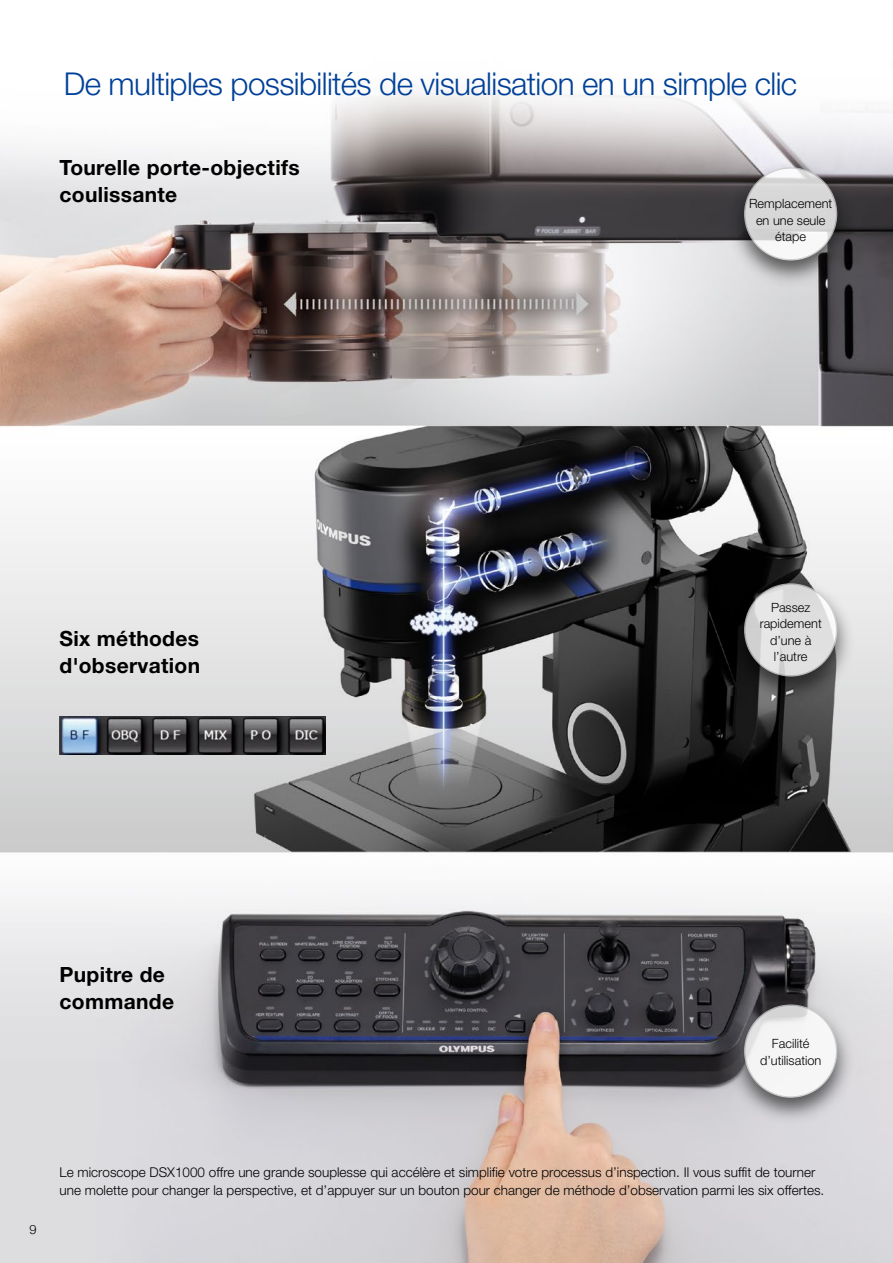
<style>
.page{position:relative;width:893px;height:1263px;background:#fff}
.page>*{position:absolute;margin:0;border:0;box-sizing:border-box;transform-origin:0 0}
.Title_18-24{font:300 31.5px "Helvetica Neue LT Std";letter-spacing:-.02em;color:#004098}
.t1{font:700 21px/27px "Helvetica Neue LT Std";letter-spacing:.015em;color:#000}
.Text_9-12{font:300 13.5px/18px "Helvetica Neue LT Std";color:#000}
.t2{font:300 12.75px/16.5px "Helvetica Neue LT Std";color:#000;text-align:center}
.t3{font:300 12.75px "Helvetica Neue";color:#000}
</style>
<div class="page">
<img style="left:0;top:90px;width:893px;height:1173px">
<img style="left:721px;top:155px;width:139px;height:139px">
<svg style="left:745px;top:168px;width:92px;height:92px;fill:#d7d7d8"></svg>
<img style="left:721px;top:571px;width:139px;height:139px">
<svg style="left:745px;top:584px;width:92px;height:92px;background:#ddd"></svg>
<img style="left:721px;top:992px;width:139px;height:139px">
<svg style="left:745px;top:1005px;width:92px;height:92px;fill:#f5f5f6"></svg>
<img style="left:60px;top:717px;width:266px;height:37px">
<p class="Title_18-24" style="left:64px;top:65px;width:735px">De multiples possibilités de visualisation en un simple clic</p>
<p class="t1" style="left:60px;top:153px;width:242px">Tourelle porte-objectifs coulissante</p>
<p class="t2" style="left:749px;top:195px;width:85px">Remplacement</p>
<p class="t2" style="left:756px;top:212px;width:71px">en une seule étape</p>
<p class="t1" style="left:60px;top:624px;width:141px">Six méthodes</p>
<p class="t1" style="left:60px;top:651px;width:142px">d'observation</p>
<p class="t2" style="left:760px;top:598px;width:64px">Passez rapidement d’une à l’autre</p>
<p class="t1" style="left:60px;top:961px;width:116px">Pupitre de commande</p>
<p class="t2" style="left:760px;top:1035px;width:63px">Facilité d’utilisation</p>
<p class="t3" style="left:29px;top:1219px;width:9px">9</p>
<p class="Text_9-12" style="left:60px;top:1163px;width:766px">Le microscope DSX1000 offre une grande souplesse qui accélère et simplifie votre processus d’inspection. Il vous suffit de tourner une molette pour changer la perspective, et d’appuyer sur un bouton pour changer de méthode d’observation parmi les six offertes.</p>
</div>
